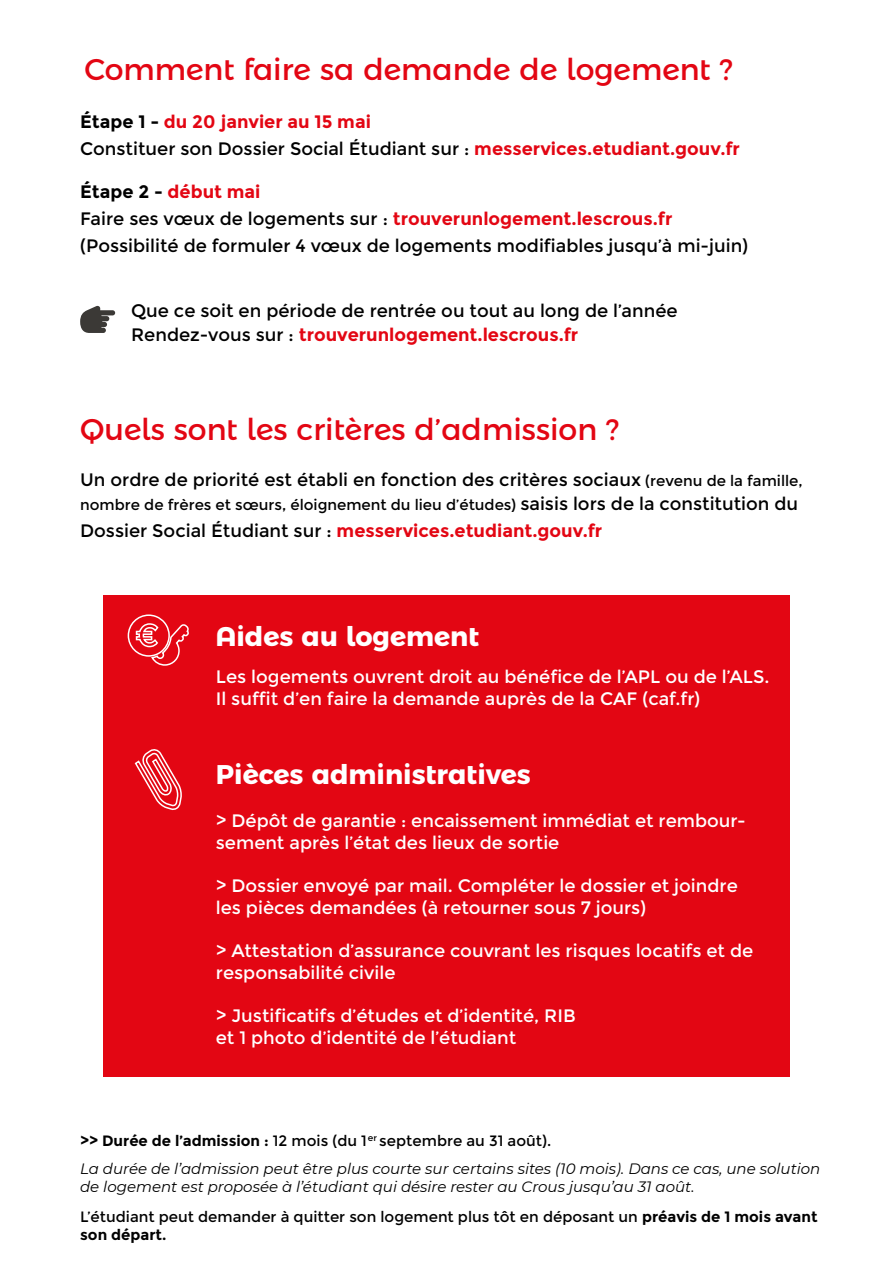
<style>
.page{position:relative;width:893px;height:1268px;background:#fff}
.page>*{position:absolute;margin:0;border:0;box-sizing:border-box;transform-origin:0 0}
.t1{font:30px "Montserrat Alternates";color:#e30613}
.t2{font:700 27px "Montserrat Alternates";color:#fff}
.t3{font:18px/21.6px "Montserrat";color:#fff}
.t4{font:18px/27px "Montserrat";color:#000}
.t5{font:700 18px/27px "Montserrat";color:#e30613}
.t6{font:15px/18px "Montserrat";color:#000}
.t7{font:italic 15px/18px "Montserrat";color:#000}
.t8{font:9px "Montserrat";color:#000}
.s1{color:#000}
.s2{font-weight:400;color:#000}
.s3{font-weight:700}
.s4{font-weight:700;color:#e30613}
.s5{font-size:15px}
.s6{font-size:18px}
</style>
<div class="page">
<svg style="left:80px;top:306px;width:35px;height:27px"></svg>
<div style="left:104px;top:595px;width:686px;height:481px;background:#e30613"></div>
<svg style="left:127px;top:614px;width:62px;height:52px"></svg>
<svg style="left:134px;top:749px;width:48px;height:61px"></svg>
<h1 class="t1" style="left:84px;top:45px;width:650px">Comment faire sa demande de logement ?</h1>
<p class="t5" style="left:80px;top:108px;width:661px"><span class="s1">Étape 1 -</span> du 20 janvier au 15 mai<br><span class="s2">Constituer son Dossier Social Étudiant sur :</span> messervices.etudiant.gouv.fr</p>
<p class="t4" style="left:80px;top:178px;width:669px"><span class="s3">Étape 2 -</span> <span class="s4">début mai<br></span>Faire ses vœux de logements sur : <span class="s4">trouverunlogement.lescrous.fr </span>(Possibilité de formuler 4 vœux de logements modifiables jusqu’à mi-juin)</p>
<p class="t4" style="left:131px;top:299px;width:548px;line-height:24px">Que ce soit en période de rentrée ou tout au long de l’année<br>Rendez-vous sur : <span class="s4">trouverunlogement.lescrous.fr</span></p>
<h1 class="t1" style="left:80px;top:405px;width:541px">Quels sont les critères d’admission ?</h1>
<p class="t4" style="left:80px;top:466px;width:724px">Un ordre de priorité est établi en fonction des critères sociaux <span class="s5">(revenu de la famille,</span></p>
<p class="t6" style="left:80px;top:495px;width:720px">nombre de frères et sœurs, éloignement du lieu d’études) <span class="s6">saisis lors de la constitution du</span></p>
<p class="t5" style="left:80px;top:517px;width:524px"><span class="s2">Dossier Social Étudiant sur :</span> messervices.etudiant.gouv.fr</p>
<h2 class="t2" style="left:216px;top:614px;width:265px">Aides au logement</h2>
<p class="t3" style="left:216px;top:666px;width:555px">Les logements ouvrent droit au bénéfice de l’APL ou de l’ALS.<br>Il suffit d’en faire la demande auprès de la CAF (caf.fr)</p>
<h2 class="t2" style="left:216px;top:752px;width:317px">Pièces administratives</h2>
<p class="t3" style="left:216px;top:810px;width:531px">&gt; Dépôt de garantie : encaissement immédiat et rembour&shy;sement après l’état des lieux de sortie</p>
<p class="t3" style="left:216px;top:875px;width:523px">&gt; Dossier envoyé par mail. Compléter le dossier et joindre les pièces demandées (à retourner sous 7 jours)</p>
<p class="t3" style="left:216px;top:940px;width:539px">&gt; Attestation d’assurance couvrant les risques locatifs et de responsabilité civile</p>
<p class="t3" style="left:216px;top:1004px;width:361px">&gt; Justificatifs d’études et d’identité, RIB et 1 photo d’identité de l’étudiant</p>
<p class="t6" style="left:80px;top:1132px;width:473px"><span class="s3">&gt;&gt; Durée de l’admission :</span> 12 mois (du 1 septembre au 31 août).</p>
<p class="t8" style="left:368px;top:1131px;width:11px">er</p>
<p class="t7" style="left:80px;top:1158px;width:742px">La durée de l’admission peut être plus courte sur certains sites (10 mois). Dans ce cas, une solution de logement est proposée à l’étudiant qui désire rester au Crous jusqu’au 31 août.</p>
<p class="t6" style="left:80px;top:1207px;width:739px">L’étudiant peut demander à quitter son logement plus tôt en déposant un <span class="s3">préavis de 1 mois avant son départ.</span></p>
</div>
